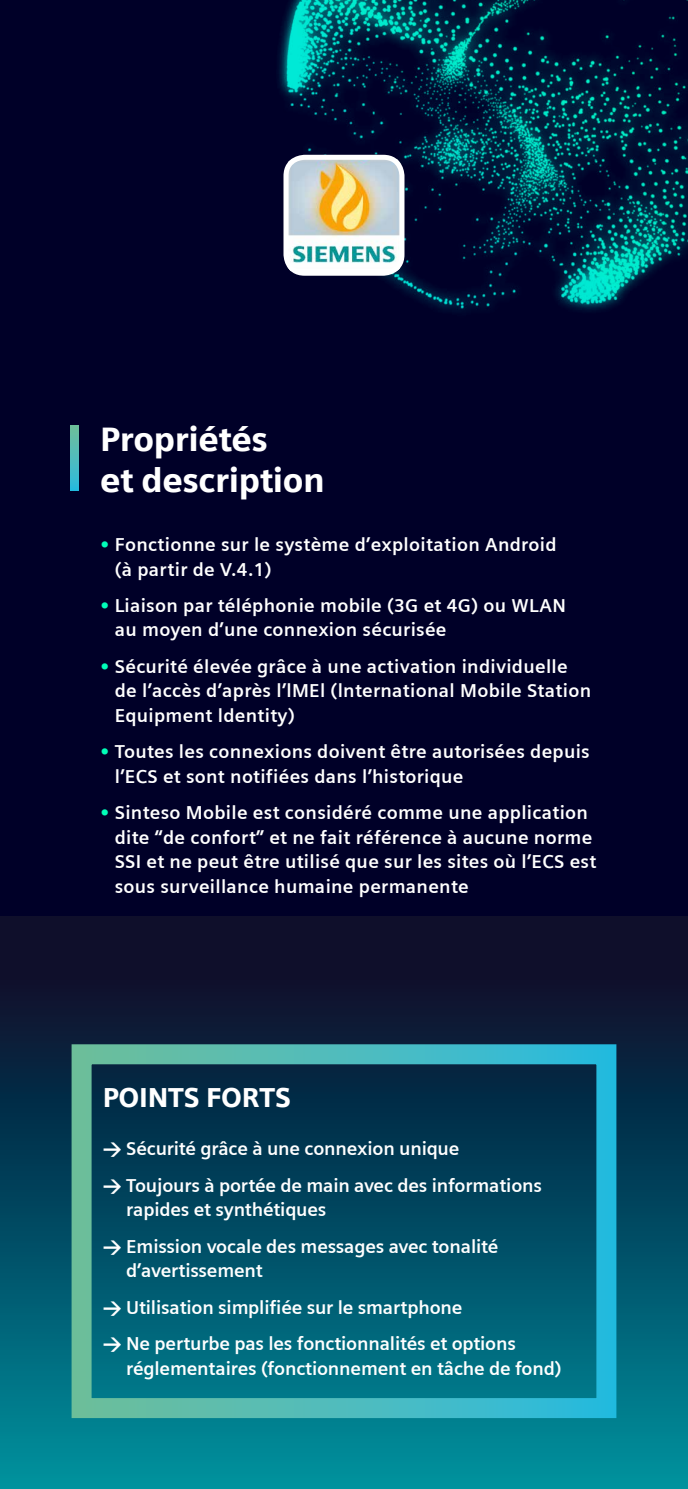
<style>
.page{position:relative;width:688px;height:1489px;background:#fff}
.page>*{position:absolute;margin:0;border:0;box-sizing:border-box;transform-origin:0 0}
.t1{font:900 34px/40.8px "Siemens Sans";letter-spacing:-.01em;color:#fff}
.t2{font:900 27.5px "Siemens Sans";letter-spacing:-.01em;color:#fff}
.t3{font:700 18.75px/24.5px "Siemens Sans";letter-spacing:.015em;color:#fff}
.t4{font:700 18.75px/36.5px "Siemens Sans";letter-spacing:-.01em;color:#fff}
.s1{color:#00ffb9}
.s2{font-family:"DIN"}
</style>
<div class="page">
<div style="left:0;top:0;width:687px;height:980px;background:#000028"></div>
<svg style="left:71px;top:425px;width:7px;height:66px"></svg>
<svg style="left:0;top:916px;width:687px;height:572px;background:#0a5066"></svg>
<img style="left:278px;top:0;width:409px;height:312px">
<img style="left:283px;top:155px;width:121px;height:121px">
<div style="left:283px;top:155px;width:121px;height:121px;border:5px solid #fff;border-radius:19px"></div>
<h1 class="t1" style="left:100px;top:418px;width:226px">Propriétés<br>et description</h1>
<p class="t3" style="left:115px;top:532px;width:443px;text-indent:-15px"><span class="s1">•</span> Fonctionne sur le système d’exploitation Android (à partir de V.4.1)</p>
<p class="t3" style="left:115px;top:593px;width:452px;text-indent:-15px"><span class="s1">•</span> Liaison par téléphonie mobile (3G et 4G) ou WLAN au moyen d’une connexion sécurisée</p>
<p class="t3" style="left:115px;top:654px;width:477px;text-indent:-15px"><span class="s1">•</span> Sécurité élevée grâce à une activation individuelle de l’accès d’après l’lMEl (lnternational Mobile Station<br>Equipment ldentity)</p>
<p class="t3" style="left:115px;top:739px;width:476px;text-indent:-15px"><span class="s1">•</span> Toutes les connexions doivent être autorisées depuis l’ECS et sont notifiées dans l’historique</p>
<p class="t3" style="left:115px;top:800px;width:483px;text-indent:-15px"><span class="s1">•</span> Sinteso Mobile est considéré comme une application dite “de confort” et ne fait référence à aucune norme SSI et ne peut être utilisé que sur les sites où l’ECS est sous surveillance humaine permanente</p>
<h2 class="t2" style="left:103px;top:1080px;width:190px">POINTS FORTS</h2>
<p class="t4" style="left:103px;top:1130px;width:441px"><span class="s2">&gt;</span> Sécurité grâce à une connexion unique<br><span class="s2">&gt;</span> Toujours à portée de main avec des informations</p>
<p class="t4" style="left:103px;top:1191px;width:397px;text-indent:24px">rapides et synthétiques<br><span class="s2">&gt;</span> Emission vocale des messages avec tonalité</p>
<p class="t4" style="left:103px;top:1252px;width:414px;text-indent:24px">d’avertissement<br><span class="s2">&gt;</span> Utilisation simplifiée sur le smartphone<br><span class="s2">&gt;</span> Ne perturbe pas les fonctionnalités et options</p>
<p class="t4" style="left:126px;top:1349px;width:436px">réglementaires (fonctionnement en tâche de fond)</p>
</div>
